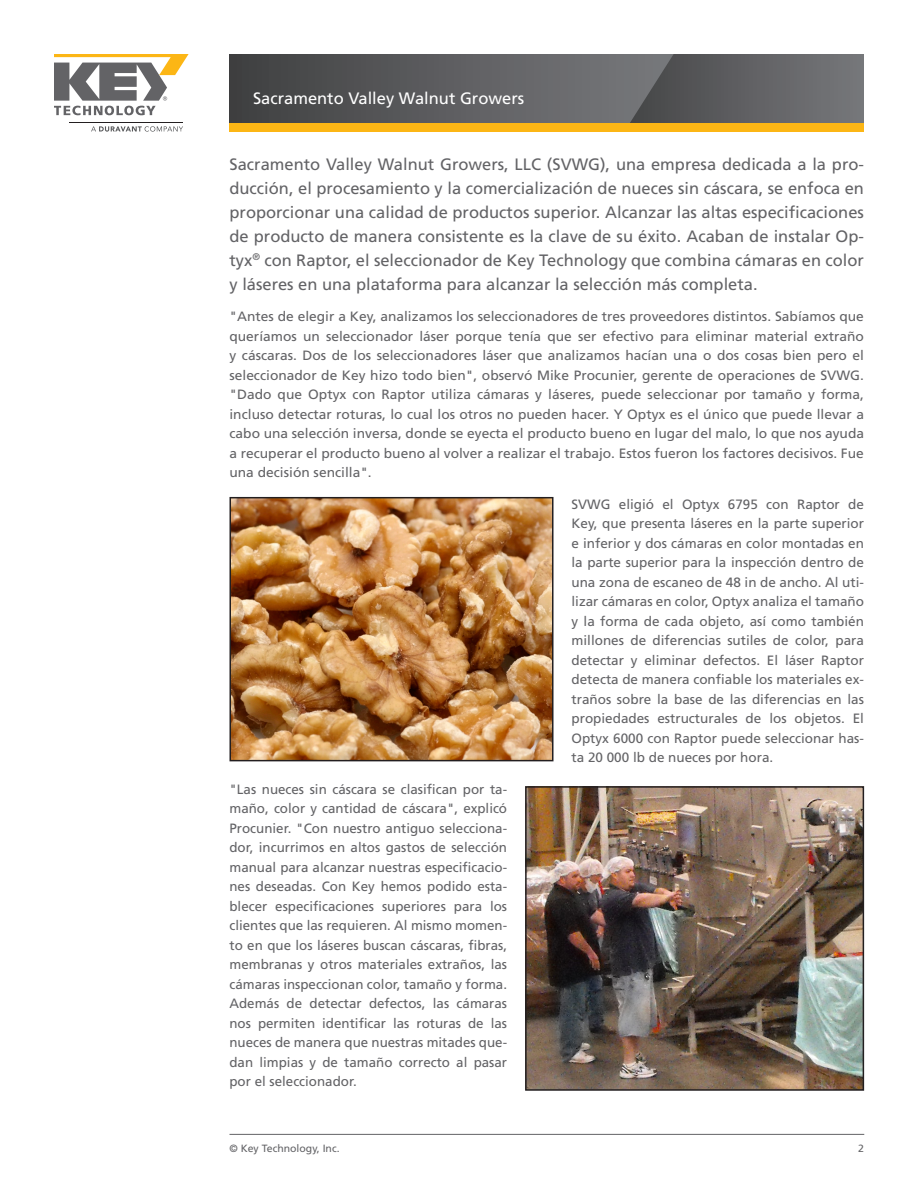
<style>
.page{position:relative;width:918px;height:1188px;background:#fff}
.page>*{position:absolute;margin:0;border:0;box-sizing:border-box;transform-origin:0 0}
.Intro_Paragraph{font:16.5px/24px "Frutiger LT Std";color:#636366;text-align:justify}
.Document_Title__Head{font:16.5px "Frutiger LT Std";color:#fff}
.Main_Body_Text{font:13.5px/19.5px "Frutiger LT Std";color:#636366;text-align:justify}
.t1{font:10.5px "Frutiger LT Std";color:#636366}
</style>
<div class="page">
<hr style="left:230px;top:1134px;width:634px;height:1px;background:#636366">
<svg style="left:230px;top:54px;width:400px;height:69px;background:#5a5a5c"></svg>
<svg style="left:630px;top:54px;width:234px;height:69px;background:#626366"></svg>
<div style="left:230px;top:123px;width:634px;height:9px;background:#fcb615"></div>
<svg style="left:54px;top:54px;width:135px;height:61px"></svg>
<svg style="left:91px;top:126px;width:92px;height:6px"></svg>
<hr style="left:69px;top:122px;width:114px;height:1px;background:#231f20">
<img style="left:233px;top:500px;width:318px;height:258px">
<div style="left:230px;top:497px;width:324px;height:264px;border:2px solid #231f20"></div>
<img style="left:528px;top:789px;width:333px;height:299px">
<div style="left:525px;top:786px;width:339px;height:305px;border:2px solid #231f20"></div>
<p class="Document_Title__Head" style="left:253px;top:88px;width:273px">Sacramento Valley Walnut Growers</p>
<p class="Intro_Paragraph" style="left:230px;top:152px;width:636px">Sacramento Valley Walnut Growers, LLC (SVWG), una empresa dedicada a la pro&shy;ducción, el procesamiento y la comercialización de nueces sin cáscara, se enfoca en proporcionar una calidad de productos superior. Alcanzar las altas especificaciones de producto de manera consistente es la clave de su éxito. Acaban de instalar Op&shy;tyx<sup>®</sup> con Raptor, el seleccionador de Key Technology que combina cámaras en color y láseres en una plataforma para alcanzar la selección más completa.</p>
<p class="Main_Body_Text" style="left:230px;top:307px;width:636px">"Antes de elegir a Key, analizamos los seleccionadores de tres proveedores distintos. Sabíamos que queríamos un seleccionador láser porque tenía que ser efectivo para eliminar material extraño y cáscaras. Dos de los seleccionadores láser que analizamos hacían una o dos cosas bien pero el seleccionador de Key hizo todo bien", observó Mike Procunier, gerente de operaciones de SVWG. "Dado que Optyx con Raptor utiliza cámaras y láseres, puede seleccionar por tamaño y forma, incluso detectar roturas, lo cual los otros no pueden hacer. Y Optyx es el único que puede llevar a cabo una selección inversa, donde se eyecta el producto bueno en lugar del malo, lo que nos ayuda a recuperar el producto bueno al volver a realizar el trabajo. Estos fueron los factores decisivos. Fue una decisión sencilla".</p>
<p class="Main_Body_Text" style="left:572px;top:494px;width:294px">SVWG eligió el Optyx 6795 con Raptor de Key, que presenta láseres en la parte superior e inferior y dos cámaras en color montadas en la parte superior para la inspección dentro de una zona de escaneo de 48 in de ancho. Al uti&shy;lizar cámaras en color, Optyx analiza el tamaño y la forma de cada objeto, así como también millones de diferencias sutiles de color, para detectar y eliminar defectos. El láser Raptor detecta de manera confiable los materiales ex&shy;traños sobre la base de las diferencias en las propiedades estructurales de los objetos. El Optyx 6000 con Raptor puede seleccionar has&shy;ta 20 000 lb de nueces por hora.</p>
<p class="Main_Body_Text" style="left:230px;top:779px;width:279px">"Las nueces sin cáscara se clasifican por ta&shy;maño, color y cantidad de cáscara", explicó Procunier. "Con nuestro antiguo selecciona&shy;dor, incurrimos en altos gastos de selección manual para alcanzar nuestras especificacio&shy;nes deseadas. Con Key hemos podido esta&shy;blecer especificaciones superiores para los clientes que las requieren. Al mismo momen&shy;to en que los láseres buscan cáscaras, fibras, membranas y otros materiales extraños, las cámaras inspeccionan color, tamaño y forma.<br>Además de detectar defectos, las cámaras nos permiten identificar las roturas de las nueces de manera que nuestras mitades que&shy;dan limpias y de tamaño correcto al pasar por el seleccionador.</p>
<p class="t1" style="left:230px;top:1142px;width:112px">© Key Technology, Inc.</p>
<p class="t1" style="left:858px;top:1142px;width:7px">2</p>
</div>
